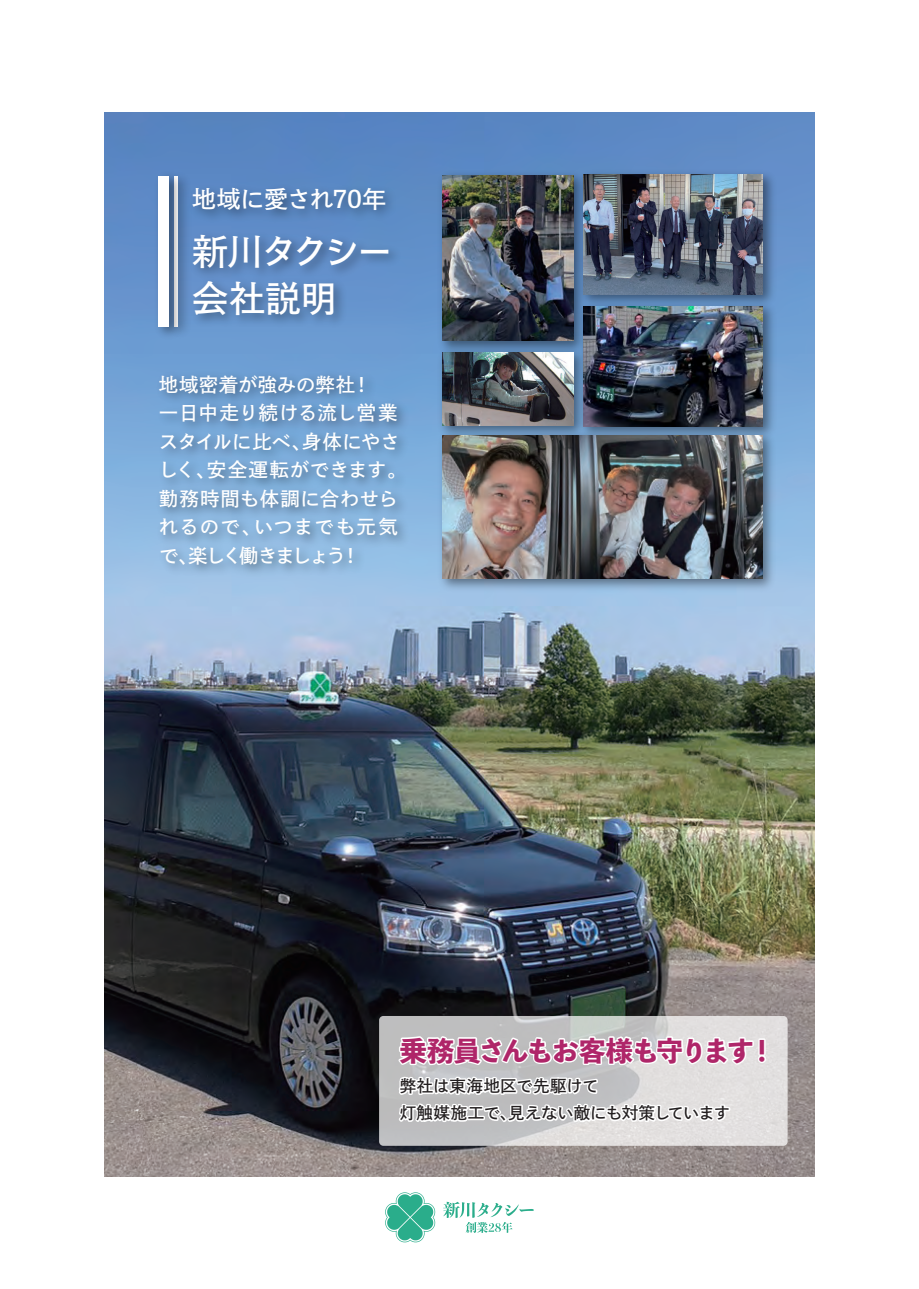
<style>
.page{position:relative;width:919px;height:1289px;background:#fff}
.page>*{position:absolute;margin:0;border:0;box-sizing:border-box;transform-origin:0 0}
.t1{font:36px/46.5px "Toppan Bunkyu Gothic Pr 6 N DB";letter-spacing:-.04em;color:#fff}
.t2{font:800 27px "Toppan Bunkyu Midashi Gothic Std N";letter-spacing:-.08em;color:#af2669}
.t3{font:24px "Toppan Bunkyu Gothic Pr 6 N DB";letter-spacing:-.015em;color:#fff}
.t4{font:19.5px/28.5px "Toppan Bunkyu Gothic Pr 6 N DB";letter-spacing:.01em;color:#fff}
.t5{font:16.5px/27px "Toppan Bunkyu Gothic Pr 6 N DB";color:#231f20}
</style>
<div class="page">
<img style="left:105px;top:112px;width:709px;height:1064px">
<svg style="left:385px;top:1192px;width:50px;height:50px"></svg>
<svg style="left:443px;top:1201px;width:90px;height:31px"></svg>
<img style="left:433px;top:167px;width:141px;height:175px">
<img style="left:442px;top:175px;width:131px;height:166px">
<img style="left:433px;top:342px;width:141px;height:100px">
<img style="left:442px;top:352px;width:131px;height:73px">
<img style="left:574px;top:166px;width:206px;height:132px">
<img style="left:583px;top:174px;width:179px;height:120px">
<img style="left:574px;top:298px;width:206px;height:146px">
<img style="left:583px;top:306px;width:179px;height:120px">
<img style="left:434px;top:426px;width:345px;height:169px">
<img style="left:443px;top:435px;width:319px;height:143px">
<svg style="left:379px;top:1015px;width:408px;height:130px;background:#c8c8c7"></svg>
<img style="left:194px;top:178px;width:209px;height:47px">
<img style="left:194px;top:225px;width:216px;height:116px">
<svg style="left:393px;top:1034px;width:374px;height:143px"></svg>
<img style="left:186px;top:167px;width:8px;height:176px">
<img style="left:150px;top:167px;width:36px;height:176px">
<div style="left:159px;top:176px;width:10px;height:150px;background:#fff"></div>
<img style="left:150px;top:366px;width:267px;height:236px">
<p class="t3" style="left:192px;top:186px;width:196px">地域に愛され70年</p>
<h1 class="t1" style="left:192px;top:229px;width:202px">新川タクシー会社説明</h1>
<p class="t4" style="left:159px;top:371px;width:249px">地域密着が強みの弊社！<br>一日中走り続ける流し営業スタイルに比べ、身体にやさしく、安全運転ができます。勤務時間も体調に合わせられるので、いつまでも元気で、楽しく働きましょう！</p>
<h2 class="t2" style="left:399px;top:1029px;width:377px">乗務員さんもお客様も守ります！</h2>
<p class="t5" style="left:399px;top:1072px;width:332px">弊社は東海地区で先駆けて<br>灯触媒施工で、見えない敵にも対策しています</p>
</div>
